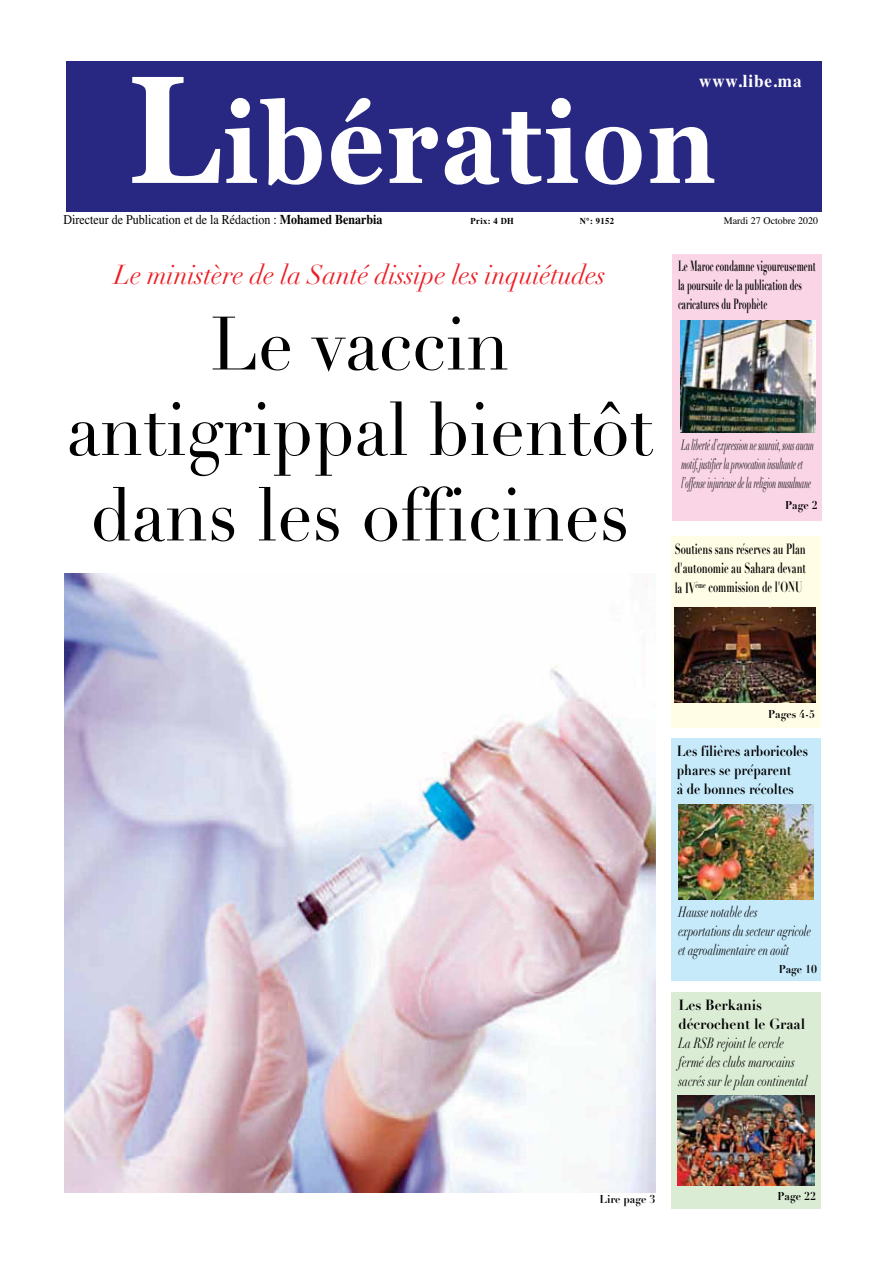
<style>
.page{position:relative;width:893px;height:1263px;background:#fff}
.page>*{position:absolute;margin:0;border:0;box-sizing:border-box;transform-origin:0 0}
.t1{font:700 112.35px "Georgia";color:#fff;scale:.88 1}
.t2{font:74.25px/85.5px "Didot";color:#000;text-align:center;scale:.94 1}
.t3{font:italic 27px "Didot";color:#ed1d24;scale:.95 1}
.t4{font:700 18px "Times";color:#fff;scale:.95 1}
.t5{font:italic 14.55px/19px "Didot";color:#000;scale:.48 1}
.t6{font:700 14.55px/19px "Didot";color:#000;scale:.55 1}
.t7{font:700 14.55px "Didot";color:#000;scale:.64 1}
.t8{font:italic 14.55px/19px "Didot";color:#000;scale:.69 1}
.t9{font:italic 14.55px/19px "Didot";color:#000;scale:.74 1}
.t10{font:700 14.55px/19px "Didot";color:#000;scale:.85 1}
.t11{font:700 14.55px/19px "Didot";color:#000;scale:.95 1}
.t12{font:13.5px "Times";color:#000;scale:.89 1}
.t13{font:700 11.25px "Didot";color:#000;scale:.95 1}
.t14{font:10.05px "Times";color:#000}
.t15{font:700 9px "Times";letter-spacing:.045em;color:#000;scale:.95 1}
.t16{font:700 8.7px "Didot";color:#000;scale:.64 1}
.s1{font-size:152.85px}
.s2{font-weight:700}
</style>
<div class="page">
<div style="left:67px;top:62px;width:755px;height:150px;background:#282781"></div>
<img style="left:64px;top:573px;width:591px;height:619px">
<div style="left:671px;top:738px;width:150px;height:243px;background:#c7eafb"></div>
<div style="left:671px;top:536px;width:149px;height:192px;background:#fffde5"></div>
<div style="left:671px;top:992px;width:150px;height:217px;background:#daecd4"></div>
<img style="left:678px;top:1095px;width:136px;height:90px">
<img style="left:678px;top:804px;width:135px;height:95px">
<div style="left:673px;top:254px;width:149px;height:266px;background:#fad5e6"></div>
<img style="left:681px;top:320px;width:134px;height:113px">
<img style="left:674px;top:607px;width:141px;height:96px">
<p class="t4" style="left:699px;top:64px;width:109px">www.libe.ma</p>
<h1 class="t1" style="left:128px;top:59px;width:670px"><span class="s1">L</span>ibération</h1>
<p class="t12" style="left:63px;top:207px;width:360px">Directeur de Publication et de la Rédaction : <span class="s2">Mohamed Benarbia</span></p>
<p class="t14" style="left:724px;top:211px;width:96px">Mardi 27 Octobre 2020</p>
<p class="t15" style="left:471px;top:213px;width:47px">Prix: 4 DH</p>
<p class="t15" style="left:580px;top:213px;width:38px">N°: 9152</p>
<h3 class="t3" style="left:114px;top:258px;width:518px">Le ministère de la Santé dissipe les inquiétudes</h3>
<h2 class="t2" style="left:67px;top:303px;width:625px">Le vaccin antigrippal bientôt dans les officines</h2>
<p class="t6" style="left:678px;top:256px;width:252px">Le Maroc condamne vigoureusement la poursuite de la publication des caricatures du Prophète</p>
<p class="t5" style="left:681px;top:435px;width:277px">La liberté ’d expression ne saurait, sous aucun motif, justifier la provocation insultante et<br>’l offense injurieuse de la religion musulmane</p>
<p class="t13" style="left:785px;top:498px;width:36px">Page 2</p>
<p class="t7" style="left:745px;top:540px;width:6px">́</p>
<p class="t7" style="left:675px;top:559px;width:207px">'d autonomie au Sahara devant</p>
<p class="t7" style="left:709px;top:578px;width:148px">commission de 'l ONU</p>
<p class="t7" style="left:675px;top:540px;width:206px">Soutiens sans reserves au Plan</p>
<p class="t16" style="left:698px;top:579px;width:14px">m è</p>
<p class="t7" style="left:675px;top:578px;width:38px">la IV<sup>e</sup></p>
<p class="t13" style="left:768px;top:707px;width:51px">Pages 4-5</p>
<p class="t10" style="left:677px;top:741px;width:136px;text-indent:46px">̀<br>phares se preparent</p>
<p class="t10" style="left:677px;top:741px;width:156px">Les filieres arboricoles</p>
<p class="t10" style="left:677px;top:761px;width:139px;text-indent:77px">́<br>̀a de bonnes recoltes</p>
<p class="t10" style="left:761px;top:780px;width:6px">́</p>
<p class="t8" style="left:678px;top:902px;width:194px">Hausse notable des exportations du secteur agricole et agroalimentaire en aout̂</p>
<p class="t13" style="left:779px;top:961px;width:42px">Page 10</p>
<p class="t11" style="left:678px;top:995px;width:135px">Les Berkanis décrochent le Graal</p>
<p class="t9" style="left:678px;top:1033px;width:176px">La RSB rejoint le cercle fermé des clubs marocains sacrés sur le plan continental</p>
<p class="t13" style="left:599px;top:1192px;width:60px">Lire page 3</p>
<p class="t13" style="left:778px;top:1189px;width:42px">Page 22</p>
</div>
